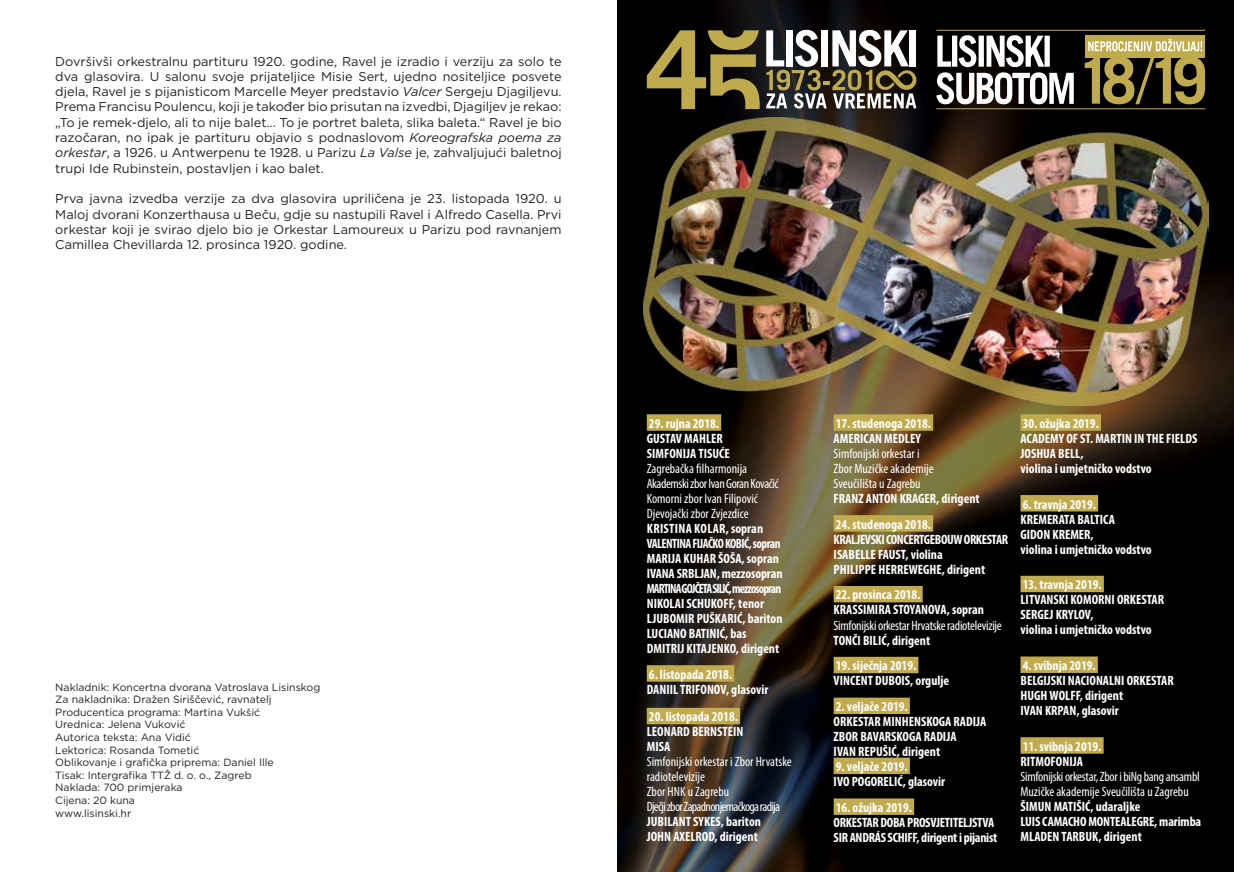
<style>
.page{position:relative;width:1234px;height:872px;background:#fff}
.page>*{position:absolute;margin:0;border:0;box-sizing:border-box;transform-origin:0 0}
.t1{font:700 condensed 13.5px/15px "Myriad Pro";color:#fff}
.t2{font:condensed 13.5px/15px "Myriad Pro";letter-spacing:-.005em;color:#fff}
.t3{font:700 condensed 13.5px/15px "Myriad Pro";letter-spacing:-.02em;color:#fff}
.t4{font:12.75px/15.3px "Gotham";color:#231f20;text-align:justify}
.t5{font:10.5px/12.6px "Gotham";color:#231f20}
.s1{font-style:italic}
</style>
<div class="page">
<svg style="left:617px;top:0;width:616px;height:872px;background:#19140e"></svg>
<img style="left:643px;top:118px;width:565px;height:287px">
<svg style="left:646px;top:30px;width:113px;height:79px;background:#5d5427"></svg>
<svg style="left:766px;top:30px;width:150px;height:79px"></svg>
<svg style="left:936px;top:35px;width:137px;height:69px"></svg>
<div style="left:1084px;top:35px;width:120px;height:22px;background:#bfab4d"></div>
<svg style="left:1084px;top:39px;width:120px;height:65px"></svg>
<hr style="left:936px;top:30px;width:268px;height:1px;background:#bfab4d">
<hr style="left:936px;top:108px;width:268px;height:1px;background:#bfab4d">
<div style="left:646px;top:414px;width:75px;height:17px;background:#c0ab4e"></div>
<div style="left:646px;top:665px;width:88px;height:16px;background:#c0ab4e"></div>
<div style="left:646px;top:708px;width:94px;height:16px;background:#c0ab4e"></div>
<div style="left:833px;top:414px;width:100px;height:17px;background:#c0ab4e"></div>
<div style="left:833px;top:515px;width:100px;height:16px;background:#c0ab4e"></div>
<div style="left:833px;top:586px;width:89px;height:16px;background:#c0ab4e"></div>
<div style="left:833px;top:657px;width:85px;height:16px;background:#c0ab4e"></div>
<div style="left:833px;top:697px;width:76px;height:17px;background:#c0ab4e"></div>
<div style="left:833px;top:757px;width:76px;height:17px;background:#c0ab4e"></div>
<div style="left:833px;top:798px;width:80px;height:17px;background:#c0ab4e"></div>
<div style="left:1020px;top:414px;width:80px;height:17px;background:#c0ab4e"></div>
<div style="left:1020px;top:495px;width:77px;height:16px;background:#c0ab4e"></div>
<div style="left:1020px;top:576px;width:83px;height:16px;background:#c0ab4e"></div>
<div style="left:1020px;top:656px;width:77px;height:17px;background:#c0ab4e"></div>
<div style="left:1020px;top:737px;width:83px;height:16px;background:#c0ab4e"></div>
<p class="t4" style="left:55px;top:53px;width:508px">Dovršivši orkestralnu partituru 1920. godine, Ravel je izradio i verziju za solo te dva glasovira. U salonu svoje prijateljice Misie Sert, ujedno nositeljice posvete djela, Ravel je s pijanisticom Marcelle Meyer predstavio <span class="s1">Valcer</span> Sergeju Djagiljevu.<br>Prema Francisu Poulencu, koji je također bio prisutan na izvedbi, Djagiljev je rekao: „To je remek-djelo, ali to nije balet… To je portret baleta, slika baleta.“ Ravel je bio razočaran, no ipak je partituru objavio s podnaslovom <span class="s1">Koreografska poema za orkestar</span>, a 1926. u Antwerpenu te 1928. u Parizu <span class="s1">La Valse</span> je, zahvaljujući baletnoj trupi Ide Rubinstein, postavljen i kao balet.</p>
<p class="t4" style="left:55px;top:191px;width:507px">Prva javna izvedba verzije za dva glasovira upriličena je 23. listopada 1920. u Maloj dvorani Konzerthausa u Beču, gdje su nastupili Ravel i Alfredo Casella. Prvi orkestar koji je svirao djelo bio je Orkestar Lamoureux u Parizu pod ravnanjem Camillea Chevillarda 12. prosinca 1920. godine.</p>
<p class="t5" style="left:55px;top:680px;width:266px">Nakladnik: Koncertna dvorana Vatroslava Lisinskog Za nakladnika: Dražen Siriščević, ravnatelj Producentica programa: Martina Vukšić<br>Urednica: Jelena Vuković<br>Autorica teksta: Ana Vidić<br>Lektorica: Rosanda Tometić<br>Oblikovanje i grafička priprema: Daniel Ille<br>Tisak: Intergrafika TTŽ d. o. o., Zagreb<br>Naklada: 700 primjeraka<br>Cijena: 20 kuna<br>www.lisinski.hr</p>
<p class="t1" style="left:646px;top:415px;width:84px">29. rujna 2018.<br>GUSTAV MAHLER<br>SIMFONIJA TISUĆE</p>
<p class="t2" style="left:646px;top:461px;width:133px">Zagrebačka filharmonija<br>Akademski zbor Ivan Goran Kovačić<br>Komorni zbor Ivan Filipović<br>Djevojački zbor Zvjezdice</p>
<p class="t1" style="left:646px;top:520px;width:137px">KRISTINA KOLAR, sopran<br>VALENTINA FIJAČKO KOBIĆ, sopran<br>MARIJA KUHAR ŠOŠA, sopran<br>IVANA SRBLJAN, mezzosopran<br>MARTINA GOJČETA SILIĆ, mezzosopran<br>NIKOLAI SCHUKOFF, tenor<br>LJUBOMIR PUŠKARIĆ, bariton<br>LUCIANO BATINIĆ, bas<br>DMITRIJ KITAJENKO, dirigent</p>
<p class="t1" style="left:646px;top:666px;width:123px">6. listopada 2018.<br>DANIIL TRIFONOV, glasovir</p>
<p class="t1" style="left:646px;top:709px;width:98px">20. listopada 2018.<br>LEONARD BERNSTEIN<br>MISA</p>
<p class="t2" style="left:646px;top:754px;width:146px">Simfonijski orkestar i Zbor Hrvatske radiotelevizije<br>Zbor HNK u Zagrebu<br>Dječji zbor Zapadnonjemačkoga radija</p>
<p class="t1" style="left:646px;top:814px;width:116px">JUBILANT SYKES, bariton<br>JOHN AXELROD, dirigent</p>
<p class="t1" style="left:833px;top:415px;width:99px">17. studenoga 2018.<br>AMERICAN MEDLEY</p>
<p class="t2" style="left:833px;top:446px;width:101px">Simfonijski orkestar i<br>Zbor Muzičke akademije<br>Sveučilišta u Zagrebu</p>
<p class="t1" style="left:833px;top:490px;width:147px">FRANZ ANTON KRAGER, dirigent</p>
<p class="t1" style="left:833px;top:516px;width:176px">24. studenoga 2018.<br>KRALJEVSKI CONCERTGEBOUW ORKESTAR<br>ISABELLE FAUST, violina<br>PHILIPPE HERREWEGHE, dirigent</p>
<p class="t1" style="left:833px;top:587px;width:152px">22. prosinca 2018.<br>KRASSIMIRA STOYANOVA, sopran</p>
<p class="t2" style="left:833px;top:617px;width:170px">Simfonijski orkestar Hrvatske radiotelevizije</p>
<p class="t1" style="left:833px;top:632px;width:98px">TONČI BILIĆ, dirigent</p>
<p class="t1" style="left:833px;top:658px;width:117px">19. siječnja 2019.<br>VINCENT DUBOIS, orgulje</p>
<p class="t1" style="left:833px;top:699px;width:154px">2. veljače 2019.<br>ORKESTAR MINHENSKOGA RADIJA<br>ZBOR BAVARSKOGA RADIJA<br>IVAN REPUŠIĆ, dirigent</p>
<p class="t1" style="left:833px;top:759px;width:113px">9. veljače 2019.<br>IVO POGORELIĆ, glasovir</p>
<p class="t3" style="left:833px;top:799px;width:165px">16. ožujka 2019.<br>ORKESTAR DOBA PROSVJETITELJSTVA<br>SIR ANDRÁS SCHIFF, dirigent i pijanist</p>
<p class="t1" style="left:1020px;top:415px;width:178px">30. ožujka 2019.<br>ACADEMY OF ST. MARTIN IN THE FIELDS<br>JOSHUA BELL,<br>violina i umjetničko vodstvo</p>
<p class="t1" style="left:1020px;top:496px;width:133px">6. travnja 2019.<br>KREMERATA BALTICA<br>GIDON KREMER,<br>violina i umjetničko vodstvo</p>
<p class="t1" style="left:1020px;top:577px;width:145px">13. travnja 2019.<br>LITVANSKI KOMORNI ORKESTAR<br>SERGEJ KRYLOV,<br>violina i umjetničko vodstvo</p>
<p class="t1" style="left:1020px;top:657px;width:155px">4. svibnja 2019.<br>BELGIJSKI NACIONALNI ORKESTAR<br>HUGH WOLFF, dirigent<br>IVAN KRPAN, glasovir</p>
<p class="t1" style="left:1020px;top:738px;width:82px">11. svibnja 2019.<br>RITMOFONIJA</p>
<p class="t2" style="left:1020px;top:768px;width:181px">Simfonijski orkestar, Zbor i biNg bang ansambl<br>Muzičke akademije Sveučilišta u Zagrebu</p>
<p class="t1" style="left:1020px;top:798px;width:182px">ŠIMUN MATIŠIĆ, udaraljke<br>LUIS CAMACHO MONTEALEGRE, marimba<br>MLADEN TARBUK, dirigent</p>
</div>
